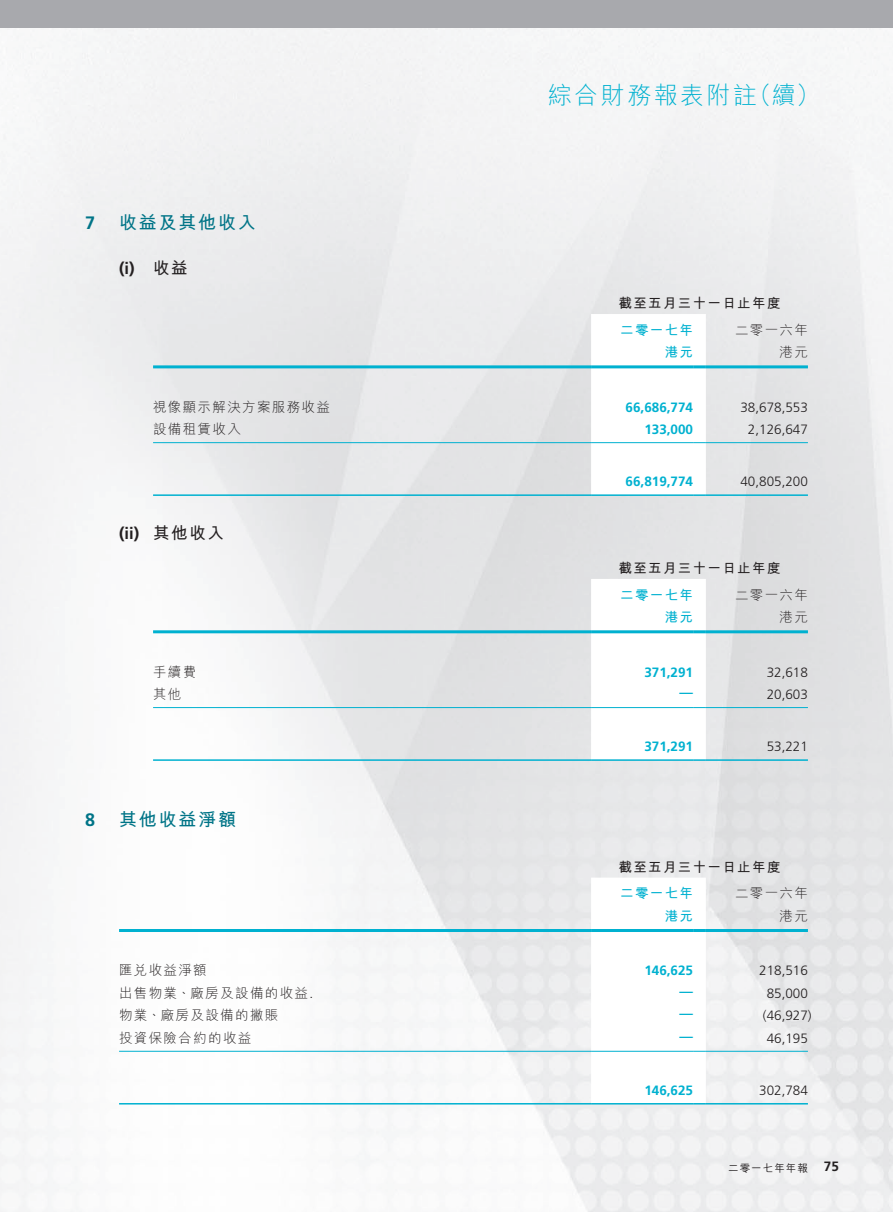
<style>
.page{position:relative;width:893px;height:1212px;background:#fff}
.page>*{position:absolute;margin:0;border:0;box-sizing:border-box;transform-origin:0 0}
.t1{font:300 24px "M Hei HK";letter-spacing:.1em;color:#00b1d0}
.t2{font:700 18px "M Hei HK";letter-spacing:.1em;color:#007487}
.t3{font:700 18px "Frutiger LT Std";color:#007487}
.t4{font:700 16.5px "Frutiger LT Std";color:#231f20}
.t5{font:300 13.5px "M Hei HK";letter-spacing:.1em;color:#231f20}
.t6{font:300 13.5px "Frutiger LT Std";color:#231f20}
.t7{font:700 13.5px "Frutiger LT Std";color:#00b1d0}
.t8{font:700 13.5px "M Hei HK";letter-spacing:.1em;color:#231f20}
.t9{font:700 13.5px "M Hei HK";letter-spacing:.1em;color:#00b1d0}
.t10{font:500 10.5px "M Hei HK";letter-spacing:.1em;color:#231f20}
.s1{font-family:"M Hei HK"}
.s2{font-family:"Frutiger LT Std"}
.s3{font-family:"Frutiger LT Std";font-weight:700;font-size:13.5px}
</style>
<div class="page">
<div style="left:0;top:0;width:893px;height:28px;background:#a8a9ad"></div>
<hr style="left:153px;top:442px;width:438px;height:1px;background:#00b1d0">
<hr style="left:706px;top:442px;width:102px;height:1px;background:#00b1d0">
<hr style="left:153px;top:494px;width:438px;height:2px;background:#00b1d0">
<hr style="left:706px;top:494px;width:102px;height:2px;background:#00b1d0">
<hr style="left:153px;top:365px;width:438px;height:3px;background:#00b1d0">
<svg style="left:591px;top:365px;width:115px;height:131px"></svg>
<hr style="left:706px;top:365px;width:102px;height:3px;background:#00b1d0">
<hr style="left:153px;top:707px;width:438px;height:1px;background:#00b1d0">
<hr style="left:706px;top:707px;width:102px;height:1px;background:#00b1d0">
<hr style="left:153px;top:759px;width:438px;height:2px;background:#00b1d0">
<hr style="left:706px;top:759px;width:102px;height:2px;background:#00b1d0">
<hr style="left:153px;top:630px;width:438px;height:3px;background:#00b1d0">
<svg style="left:591px;top:630px;width:115px;height:131px"></svg>
<hr style="left:706px;top:630px;width:102px;height:3px;background:#00b1d0">
<hr style="left:119px;top:1051px;width:472px;height:1px;background:#00b1d0">
<hr style="left:706px;top:1051px;width:102px;height:1px;background:#00b1d0">
<hr style="left:119px;top:1103px;width:472px;height:1px;background:#00b1d0">
<hr style="left:706px;top:1103px;width:102px;height:1px;background:#00b1d0">
<hr style="left:119px;top:929px;width:472px;height:3px;background:#00b1d0">
<svg style="left:591px;top:877px;width:115px;height:227px"></svg>
<hr style="left:706px;top:929px;width:102px;height:3px;background:#00b1d0">
<h2 class="t3" style="left:85px;top:212px;width:12px">7</h2>
<h2 class="t2" style="left:119px;top:209px;width:138px">收益及其他收入</h2>
<p class="t4" style="left:119px;top:258px;width:70px">(i) <span class="s1">收益</span></p>
<h1 class="t1" style="left:548px;top:83px;width:273px">綜合財務報表附註（續）</h1>
<p class="t8" style="left:618px;top:293px;width:163px">截至五月三十一日止年度</p>
<p class="t9" style="left:620px;top:320px;width:74px">二零一七年</p>
<p class="t5" style="left:735px;top:323px;width:74px">二零一六年</p>
<p class="t9" style="left:665px;top:342px;width:30px">港元</p>
<p class="t5" style="left:780px;top:345px;width:30px">港元</p>
<p class="t5" style="left:153px;top:400px;width:178px">視像顯示解決方案服務收益</p>
<p class="t7" style="left:626px;top:399px;width:69px">66,686,774</p>
<p class="t6" style="left:740px;top:399px;width:69px">38,678,553</p>
<p class="t5" style="left:153px;top:422px;width:89px">設備租賃收入</p>
<p class="t7" style="left:644px;top:422px;width:50px">133,000</p>
<p class="t6" style="left:748px;top:422px;width:62px">2,126,647</p>
<p class="t4" style="left:119px;top:523px;width:106px">(ii) <span class="s1">其他收入</span></p>
<p class="t7" style="left:626px;top:474px;width:69px">66,819,774</p>
<p class="t6" style="left:740px;top:474px;width:69px">40,805,200</p>
<p class="t8" style="left:618px;top:558px;width:163px">截至五月三十一日止年度</p>
<p class="t9" style="left:620px;top:585px;width:74px">二零一七年</p>
<p class="t5" style="left:735px;top:588px;width:74px">二零一六年</p>
<p class="t9" style="left:665px;top:607px;width:30px">港元</p>
<p class="t5" style="left:780px;top:610px;width:30px">港元</p>
<p class="t5" style="left:153px;top:665px;width:45px">手續費</p>
<p class="t7" style="left:644px;top:664px;width:50px">371,291</p>
<p class="t6" style="left:767px;top:664px;width:43px">32,618</p>
<p class="t5" style="left:153px;top:687px;width:30px">其他</p>
<p class="t7" style="left:680px;top:684px;width:15px">—</p>
<p class="t6" style="left:767px;top:687px;width:43px">20,603</p>
<h2 class="t3" style="left:85px;top:809px;width:12px">8</h2>
<h2 class="t2" style="left:119px;top:806px;width:118px">其他收益淨額</h2>
<p class="t7" style="left:644px;top:739px;width:50px">371,291</p>
<p class="t6" style="left:767px;top:739px;width:43px">53,221</p>
<p class="t8" style="left:618px;top:857px;width:164px">截至五月三十一日止年度</p>
<p class="t9" style="left:620px;top:884px;width:74px">二零一七年</p>
<p class="t5" style="left:735px;top:886px;width:74px">二零一六年</p>
<p class="t9" style="left:665px;top:906px;width:30px">港元</p>
<p class="t5" style="left:780px;top:909px;width:30px">港元</p>
<p class="t5" style="left:119px;top:963px;width:89px">匯兌收益淨額</p>
<p class="t7" style="left:644px;top:963px;width:50px">146,625</p>
<p class="t6" style="left:759px;top:963px;width:50px">218,516</p>
<p class="t5" style="left:119px;top:986px;width:196px">出售物業、廠房及設備的收益<span class="s2">.</span></p>
<p class="t7" style="left:680px;top:983px;width:15px">—</p>
<p class="t6" style="left:767px;top:985px;width:43px">85,000</p>
<p class="t5" style="left:119px;top:1008px;width:161px">物業、廠房及設備的撇賬</p>
<p class="t7" style="left:680px;top:1006px;width:15px">—</p>
<p class="t6" style="left:763px;top:1008px;width:50px">(46,927)</p>
<p class="t5" style="left:119px;top:1031px;width:134px">投資保險合約的收益</p>
<p class="t7" style="left:680px;top:1028px;width:15px">—</p>
<p class="t6" style="left:767px;top:1030px;width:43px">46,195</p>
<p class="t7" style="left:644px;top:1082px;width:50px">146,625</p>
<p class="t6" style="left:759px;top:1082px;width:50px">302,784</p>
<p class="t10" style="left:728px;top:1161px;width:112px">二零一七年年報 <span class="s3">75</span></p>
</div>
